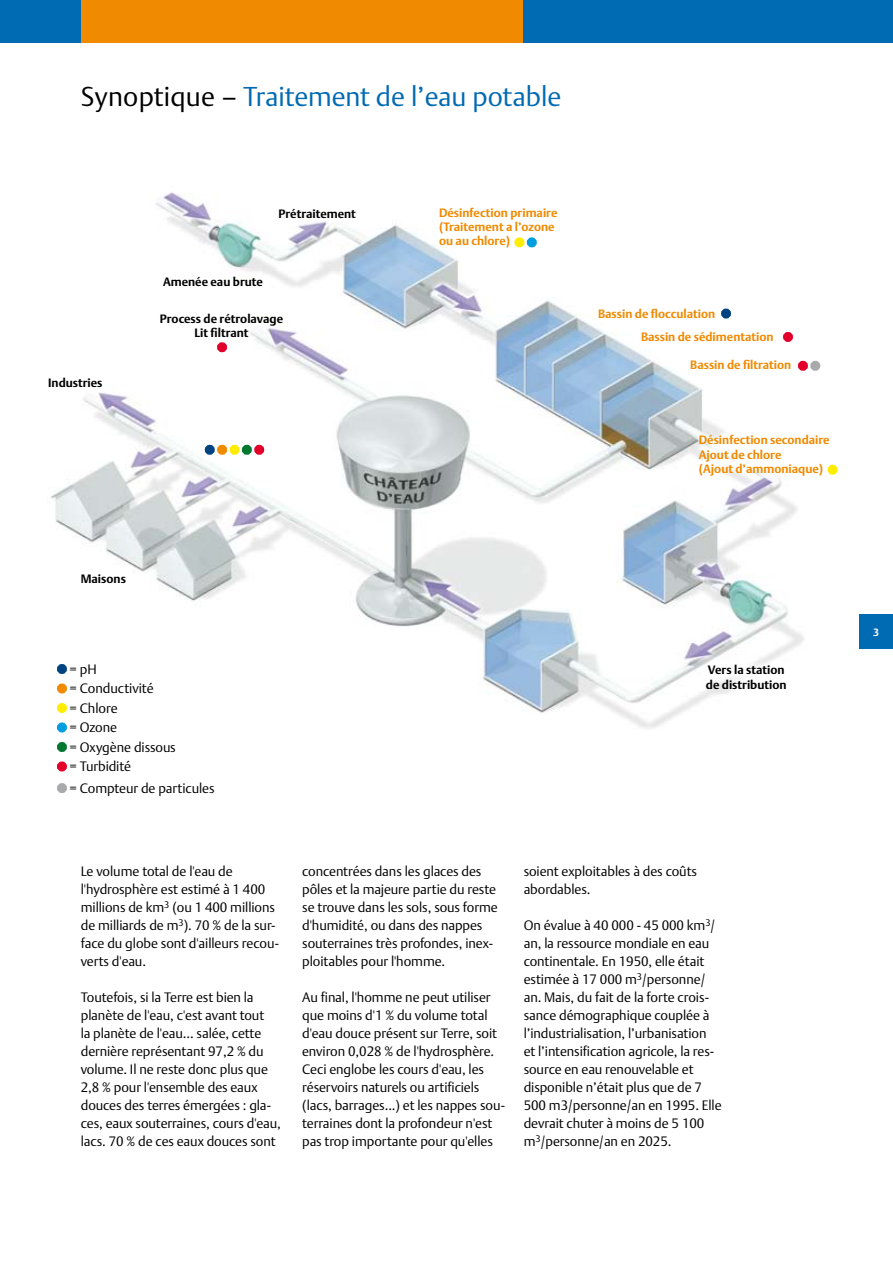
<style>
.page{position:relative;width:893px;height:1263px;background:#fff}
.page>*{position:absolute;margin:0;border:0;box-sizing:border-box;transform-origin:0 0}
.t1{font:27px "DTL Argo T Light";color:#006ab2}
.t2{font:13.5px/18px "DTL Argo T Light";letter-spacing:-.005em;color:#000}
.t3{font:13.5px "DTL Argo T Light";color:#004381}
.t4{font:13.5px "DTL Argo T Light";color:#e2002b}
.t5{font:13.5px "DTL Argo T Light";color:#ffec00}
.t6{font:700 12px/14.4px "DTL Argo T";color:#f08a00}
.t7{font:700 12px/14.4px "DTL Argo T";color:#000;text-align:center}
.s1{color:#000}
.s2{color:#f08a00}
.s3{color:#ffec00}
.s4{color:#00782f}
.s5{color:#e2002b}
.s6{color:#004381}
.s7{color:#009ee0}
.s8{color:#a9aaac}
</style>
<div class="page">
<div style="left:859px;top:614px;width:34px;height:34px;background:#006ab2"></div>
<div style="left:506px;top:0;width:387px;height:43px;background:#006ab2"></div>
<div style="left:81px;top:0;width:442px;height:43px;background:#f08a00"></div>
<div style="left:0;top:0;width:81px;height:43px;background:#006ab2"></div>
<img style="left:51px;top:192px;width:770px;height:541px">
<div style="left:57px;top:664px;width:10px;height:10px;border:6px solid #004381;border-radius:50%"></div>
<div style="left:57px;top:683px;width:10px;height:10px;border:6px solid #f08a00;border-radius:50%"></div>
<div style="left:57px;top:703px;width:10px;height:10px;border:6px solid #ffec00;border-radius:50%"></div>
<div style="left:57px;top:722px;width:10px;height:10px;border:6px solid #009ee0;border-radius:50%"></div>
<div style="left:57px;top:742px;width:10px;height:10px;border:6px solid #00782f;border-radius:50%"></div>
<div style="left:57px;top:761px;width:10px;height:10px;border:6px solid #e2002b;border-radius:50%"></div>
<div style="left:57px;top:783px;width:10px;height:10px;border:6px solid #a9aaac;border-radius:50%"></div>
<div style="left:205px;top:445px;width:10px;height:10px;border:6px solid #004381;border-radius:50%"></div>
<div style="left:217px;top:445px;width:10px;height:10px;border:6px solid #f08a00;border-radius:50%"></div>
<div style="left:229px;top:445px;width:10px;height:10px;border:6px solid #ffec00;border-radius:50%"></div>
<div style="left:242px;top:445px;width:10px;height:10px;border:6px solid #00782f;border-radius:50%"></div>
<div style="left:254px;top:445px;width:10px;height:10px;border:6px solid #e2002b;border-radius:50%"></div>
<div style="left:217px;top:342px;width:10px;height:10px;border:6px solid #e2002b;border-radius:50%"></div>
<div style="left:828px;top:465px;width:9px;height:10px;border:6px solid #ffec00;border-radius:50%"></div>
<div style="left:798px;top:361px;width:10px;height:10px;border:6px solid #e2002b;border-radius:50%"></div>
<div style="left:810px;top:361px;width:10px;height:10px;border:6px solid #a9aaac;border-radius:50%"></div>
<div style="left:783px;top:332px;width:10px;height:10px;border:6px solid #e2002b;border-radius:50%"></div>
<div style="left:721px;top:309px;width:10px;height:10px;border:6px solid #004381;border-radius:50%"></div>
<div style="left:514px;top:237px;width:10px;height:10px;border:6px solid #ffec00;border-radius:50%"></div>
<div style="left:527px;top:237px;width:10px;height:10px;border:6px solid #009ee0;border-radius:50%"></div>
<h1 class="t1" style="left:81px;top:80px;width:482px"><span class="s1">Synoptique –</span> Traitement de l’eau potable</h1>
<p class="t7" style="left:279px;top:207px;width:79px">Prétraitement</p>
<p class="t7" style="left:163px;top:274px;width:101px">Amenée eau brute</p>
<p class="t7" style="left:160px;top:311px;width:125px">Process de rétrolavage<br>Lit filtrant</p>
<p class="t7" style="left:48px;top:375px;width:56px">Industries</p>
<p class="t7" style="left:81px;top:572px;width:47px">Maisons</p>
<p class="t4" style="left:217px;top:339px;width:11px">•</p>
<p class="t3" style="left:205px;top:442px;width:60px">•<span class="s2">•</span><span class="s3">•</span><span class="s4">•</span><span class="s5">•</span></p>
<p class="t2" style="left:57px;top:660px;width:41px"><span class="s6">•</span> = pH</p>
<p class="t2" style="left:57px;top:679px;width:98px"><span class="s2">•</span> = Conductivité</p>
<p class="t2" style="left:57px;top:699px;width:62px"><span class="s3">•</span> = Chlore</p>
<p class="t2" style="left:57px;top:718px;width:62px"><span class="s7">•</span> = Ozone</p>
<p class="t2" style="left:57px;top:738px;width:120px"><span class="s4">•</span> = Oxygène dissous</p>
<p class="t2" style="left:57px;top:757px;width:76px"><span class="s5">•</span> = Turbidité</p>
<p class="t2" style="left:57px;top:779px;width:159px"><span class="s8">•</span> = Compteur de particules</p>
<p class="t6" style="left:439px;top:205px;width:120px">Désinfection primaire (Traitement a l’ozone ou au chlore)</p>
<p class="t5" style="left:515px;top:234px;width:23px">•<span class="s7">•</span></p>
<p class="t6" style="left:641px;top:302px;width:134px;line-height:23.4px;text-indent:-43px">Bassin de flocculation<br>Bassin de sédimentation</p>
<p class="t6" style="left:690px;top:358px;width:103px">Bassin de filtration</p>
<p class="t3" style="left:721px;top:306px;width:11px">•</p>
<p class="t4" style="left:783px;top:329px;width:11px">•</p>
<p class="t4" style="left:798px;top:358px;width:23px">•<span class="s8">•</span></p>
<p class="t6" style="left:699px;top:433px;width:132px">Désinfection secondaire<br>Ajout de chlore<br>(Ajout d’ammoniaque)</p>
<p class="t5" style="left:828px;top:462px;width:11px">•</p>
<p class="t7" style="left:706px;top:662px;width:82px;text-align:left">Vers la station de distribution</p>
<p class="t2" style="left:81px;top:862px;width:200px">Le volume total de l'eau de l'hydrosphère est estimé à 1 400 millions de km<sup>3</sup> (ou 1 400 millions de milliards de m<sup>3</sup>). 70 % de la sur&shy;face du globe sont d'ailleurs recou&shy;verts d'eau.</p>
<p class="t2" style="left:81px;top:988px;width:202px">Toutefois, si la Terre est bien la planète de l'eau, c'est avant tout<br>la planète de l'eau... salée, cette dernière représentant 97,2 % du volume. Il ne reste donc plus que 2,8 % pour l'ensemble des eaux douces des terres émergées : gla&shy;ces, eaux souterraines, cours d'eau, lacs. 70 % de ces eaux douces sont</p>
<p class="t2" style="left:302px;top:862px;width:197px">concentrées dans les glaces des pôles et la majeure partie du reste se trouve dans les sols, sous forme d'humidité, ou dans des nappes souterraines très profondes, inex&shy;ploitables pour l'homme.</p>
<p class="t2" style="left:302px;top:988px;width:204px">Au final, l'homme ne peut utiliser que moins d'1 % du volume total d'eau douce présent sur Terre, soit environ 0,028 % de l'hydrosphère.<br>Ceci englobe les cours d'eau, les réservoirs naturels ou artificiels (lacs, barrages...) et les nappes sou&shy;terraines dont la profondeur n'est pas trop importante pour qu'elles</p>
<p class="t2" style="left:524px;top:862px;width:175px">soient exploitables à des coûts abordables.</p>
<p class="t2" style="left:524px;top:916px;width:200px">On évalue à 40 000 - 45 000 km<sup>3</sup>/ an, la ressource mondiale en eau continentale. En 1950, elle était estimée à 17 000 m<sup>3</sup>/personne/ an. Mais, du fait de la forte crois&shy;sance démographique couplée à l’industrialisation, l’urbanisation<br>et l’intensification agricole, la res&shy;source en eau renouvelable et disponible n’était plus que de 7<br>500 m3/personne/an en 1995. Elle devrait chuter à moins de 5 100 m<sup>3</sup>/personne/an en 2025.</p>
</div>
